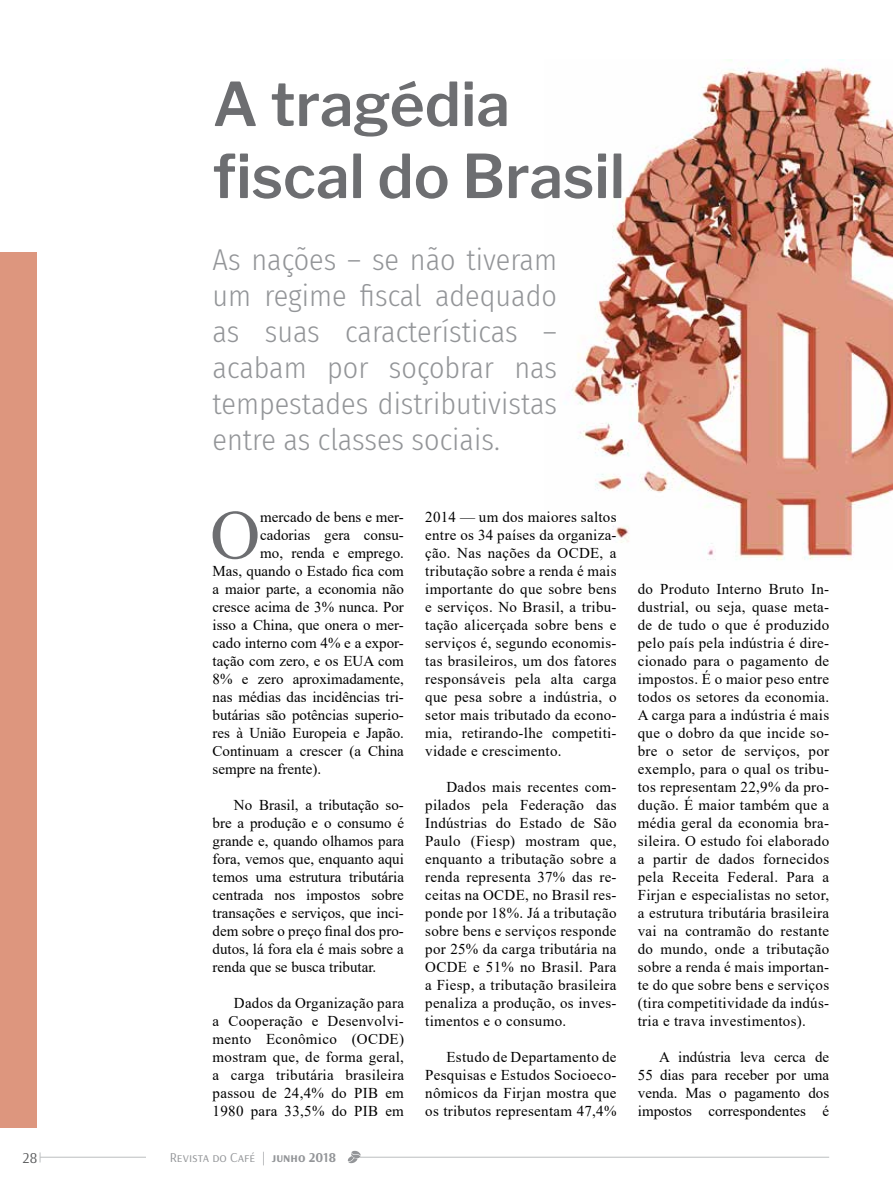
<style>
.page{position:relative;width:893px;height:1191px;background:#fff}
.page>*{position:absolute;margin:0;border:0;box-sizing:border-box;transform-origin:0 0}
.t1{font:69.3px "Times New Roman";color:#6d6e71}
.t2{font:600 60px/72px "Libre Franklin";color:#6d6e71}
.t3{font:300 30px/36px "Fira Sans Condensed";color:#939598;text-align:justify}
.t4{font:15px/18px "Times New Roman";color:#000;text-align:justify}
.t5{font:15px "Arsenal";color:#58595b}
.t6{font:13.5px "Arsenal";color:#939598}
.s1{font-weight:700}
</style>
<div class="page">
<hr style="left:40px;top:1157px;width:789px;height:1px;background:#bcbec0">
<div style="left:146px;top:1148px;width:213px;height:18px;background:#fff"></div>
<svg style="left:348px;top:1150px;width:13px;height:13px"></svg>
<img style="left:569px;top:59px;width:324px;height:501px">
<div style="left:0;top:252px;width:36px;height:875px;background:#dd967e"></div>
<h2 class="t2" style="left:213px;top:68px;width:414px">A tragédia fiscal do Brasil</h2>
<h3 class="t3" style="left:213px;top:241px;width:346px">As nações – se não tiveram um regime fiscal adequado as suas características – acabam por soçobrar nas tempestades distributivistas entre as classes sociais.</h3>
<h1 class="t1" style="left:210px;top:486px;width:52px">O</h1>
<p class="t4" style="left:260px;top:508px;width:145px">mercado de bens e mer-</p>
<p class="t4" style="left:260px;top:526px;width:145px">cadorias gera consu-</p>
<p class="t4" style="left:260px;top:544px;width:145px">mo, renda e emprego.</p>
<p class="t4" style="left:213px;top:562px;width:193px">Mas, quando o Estado fica com</p>
<p class="t4" style="left:213px;top:580px;width:193px">a maior parte, a economia não</p>
<p class="t4" style="left:213px;top:598px;width:193px">cresce acima de 3% nunca. Por</p>
<p class="t4" style="left:213px;top:616px;width:193px">isso a China, que onera o mer-</p>
<p class="t4" style="left:213px;top:634px;width:193px">cado interno com 4% e a expor-</p>
<p class="t4" style="left:213px;top:652px;width:193px">tação com zero, e os EUA com</p>
<p class="t4" style="left:213px;top:670px;width:193px">8% e zero aproximadamente,</p>
<p class="t4" style="left:213px;top:688px;width:193px">nas médias das incidências tri-</p>
<p class="t4" style="left:213px;top:706px;width:193px">butárias são potências superio-</p>
<p class="t4" style="left:213px;top:724px;width:193px">res à União Europeia e Japão.</p>
<p class="t4" style="left:213px;top:742px;width:193px">Continuam a crescer (a China</p>
<p class="t4" style="left:213px;top:760px;width:110px">sempre na frente).</p>
<p class="t4" style="left:213px;top:796px;width:193px;text-indent:21px">No Brasil, a tributação so&shy;bre a produção e o consumo é grande e, quando olhamos para fora, vemos que, enquanto aqui temos uma estrutura tributária centrada nos impostos sobre transações e serviços, que inci&shy;dem sobre o preço final dos pro&shy;dutos, lá fora ela é mais sobre a renda que se busca tributar.</p>
<p class="t4" style="left:213px;top:994px;width:193px;text-indent:21px">Dados da Organização para a Cooperação e Desenvolvi&shy;mento Econômico (OCDE) mostram que, de forma geral, a carga tributária brasileira passou de 24,4% do PIB em 1980 para 33,5% do PIB em</p>
<p class="t5" style="left:23px;top:1147px;width:16px">28</p>
<p class="t6" style="left:170px;top:1147px;width:168px">Revista do Café | <span class="s1">junho 2018</span></p>
<p class="t4" style="left:425px;top:508px;width:193px">2014 — um dos maiores saltos entre os 34 países da organiza&shy;ção. Nas nações da OCDE, a tributação sobre a renda é mais importante do que sobre bens e serviços. No Brasil, a tribu&shy;tação alicerçada sobre bens e serviços é, segundo economis&shy;tas brasileiros, um dos fatores responsáveis pela alta carga que pesa sobre a indústria, o setor mais tributado da econo&shy;mia, retirando-lhe competiti&shy;vidade e crescimento.</p>
<p class="t4" style="left:425px;top:778px;width:193px;text-indent:21px">Dados mais recentes com&shy;pilados pela Federação das Indústrias do Estado de São Paulo (Fiesp) mostram que, enquanto a tributação sobre a renda representa 37% das re&shy;ceitas na OCDE, no Brasil res&shy;ponde por 18%. Já a tributação sobre bens e serviços responde por 25% da carga tributária na OCDE e 51% no Brasil. Para a Fiesp, a tributação brasileira penaliza a produção, os inves&shy;timentos e o consumo.</p>
<p class="t4" style="left:425px;top:1048px;width:193px;text-indent:21px">Estudo de Departamento de Pesquisas e Estudos Socioeco&shy;nômicos da Firjan mostra que os tributos representam 47,4%</p>
<p class="t4" style="left:638px;top:580px;width:193px">do Produto Interno Bruto In&shy;dustrial, ou seja, quase meta&shy;de de tudo o que é produzido pelo país pela indústria é dire&shy;cionado para o pagamento de impostos. É o maior peso entre todos os setores da economia.<br>A carga para a indústria é mais que o dobro da que incide so&shy;bre o setor de serviços, por exemplo, para o qual os tribu&shy;tos representam 22,9% da pro&shy;dução. É maior também que a média geral da economia bra&shy;sileira. O estudo foi elaborado a partir de dados fornecidos pela Receita Federal. Para a Firjan e especialistas no setor, a estrutura tributária brasileira vai na contramão do restante do mundo, onde a tributação sobre a renda é mais importan&shy;te do que sobre bens e serviços (tira competitividade da indús&shy;tria e trava investimentos).</p>
<p class="t4" style="left:638px;top:1048px;width:193px;text-indent:21px">A indústria leva cerca de 55 dias para receber por uma venda. Mas o pagamento dos impostos correspondentes é</p>
</div>
